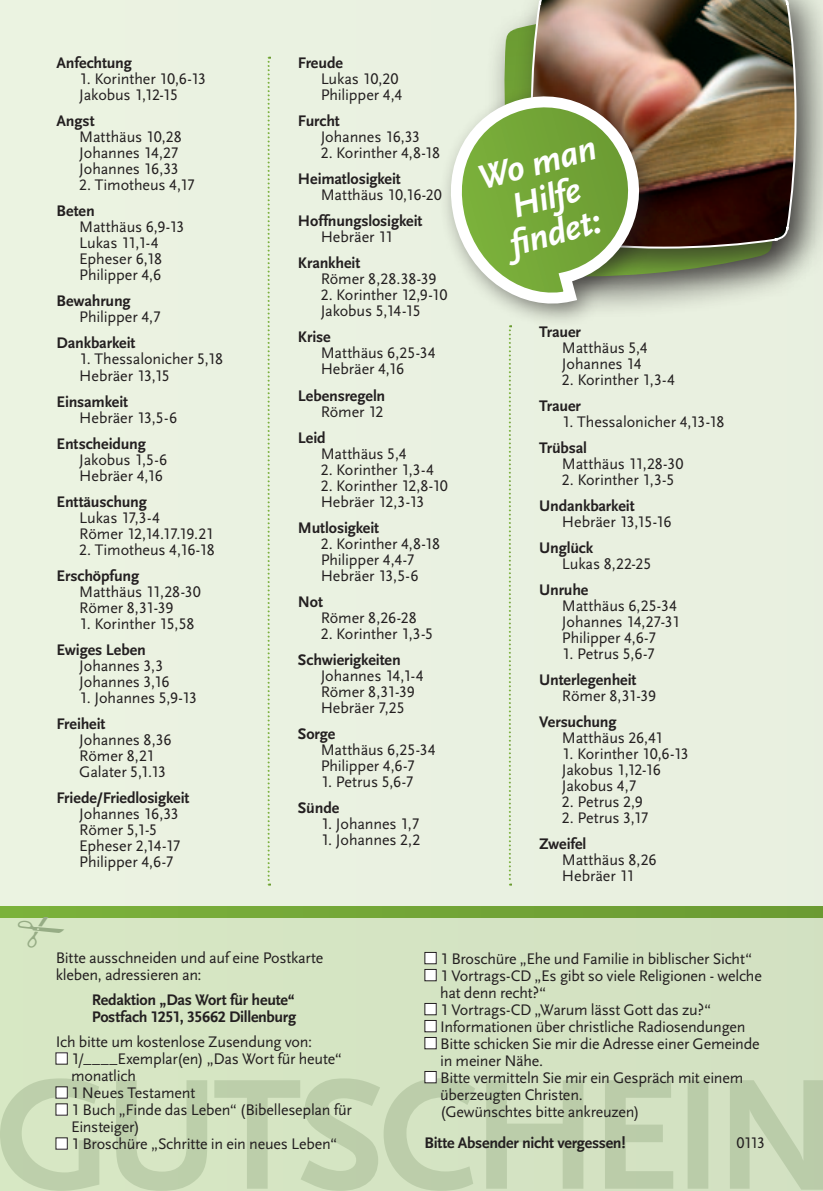
<style>
.page{position:relative;width:823px;height:1191px;background:#fff}
.page>*{position:absolute;margin:0;border:0;box-sizing:border-box;transform-origin:0 0}
.t1{font:italic 700 36px/36px "Scala Sans LF";color:#fff;text-align:center}
.t2{font:16px/16px "Scala Sans LF";letter-spacing:-.01em;color:#231f20}
.t3{font:700 16px/17px "Scala Sans LF";letter-spacing:-.01em;color:#231f20}
</style>
<div class="page">
<div style="left:0;top:0;width:822px;height:911px;background:#eaf2e1"></div>
<div style="left:0;top:911px;width:822px;height:280px;background:#d5e4c3"></div>
<svg style="left:0;top:1078px;width:822px;height:112px"></svg>
<div style="left:0;top:906px;width:822px;height:11px;background:#73a537"></div>
<div style="left:56px;top:1052px;width:11px;height:12px;background:#fff"></div>
<div style="left:56px;top:1086px;width:11px;height:12px;background:#fff"></div>
<div style="left:56px;top:1086px;width:11px;height:12px;border:1px solid #231f20"></div>
<div style="left:56px;top:1103px;width:11px;height:12px;background:#fff"></div>
<div style="left:56px;top:1137px;width:11px;height:12px;background:#fff"></div>
<div style="left:424px;top:952px;width:12px;height:11px;background:#fff"></div>
<div style="left:424px;top:952px;width:12px;height:12px;border:1px solid #231f20"></div>
<div style="left:424px;top:969px;width:12px;height:11px;background:#fff"></div>
<div style="left:424px;top:969px;width:12px;height:12px;border:1px solid #231f20"></div>
<div style="left:424px;top:1003px;width:12px;height:11px;background:#fff"></div>
<div style="left:424px;top:1003px;width:12px;height:12px;border:1px solid #231f20"></div>
<div style="left:424px;top:1020px;width:12px;height:11px;background:#fff"></div>
<div style="left:424px;top:1020px;width:12px;height:12px;border:1px solid #231f20"></div>
<div style="left:424px;top:1037px;width:12px;height:11px;background:#fff"></div>
<div style="left:424px;top:1037px;width:12px;height:12px;border:1px solid #231f20"></div>
<div style="left:424px;top:1071px;width:12px;height:11px;background:#fff"></div>
<div style="left:424px;top:1071px;width:12px;height:12px;border:1px solid #231f20"></div>
<hr style="left:822px;top:697px;width:1px;height:205px;background:#e18725">
<div style="left:484px;top:0;width:331px;height:319px;background:#231f20;opacity:.75"></div>
<div style="left:510px;top:0;width:312px;height:291px;background:#231f20;opacity:.75"></div>
<img style="left:523px;top:0;width:280px;height:256px">
<div style="left:437px;top:83px;width:225px;height:245px;background:#231f20;opacity:.5"></div>
<svg style="left:445px;top:92px;width:198px;height:215px;background:#9ab572"></svg>
<svg style="left:267px;top:57px;width:2px;height:828px"></svg>
<svg style="left:508px;top:325px;width:2px;height:560px"></svg>
<svg style="left:18px;top:917px;width:46px;height:1px"></svg>
<p class="t3" style="left:56px;top:55px;width:77px">Anfechtung</p>
<p class="t2" style="left:79px;top:71px;width:128px">1. Korinther 10,6-13<br>Jakobus 1,12-15</p>
<p class="t3" style="left:56px;top:113px;width:40px">Angst</p>
<p class="t2" style="left:79px;top:129px;width:104px">Matthäus 10,28<br>Johannes 14,27<br>Johannes 16,33</p>
<p class="t2" style="left:79px;top:177px;width:117px">2. Timotheus 4,17</p>
<p class="t3" style="left:56px;top:203px;width:40px">Beten</p>
<p class="t2" style="left:79px;top:219px;width:107px">Matthäus 6,9-13<br>Lukas 11,1-4<br>Epheser 6,18<br>Philipper 4,6</p>
<p class="t3" style="left:56px;top:293px;width:76px">Bewahrung</p>
<p class="t2" style="left:79px;top:309px;width:83px">Philipper 4,7</p>
<p class="t3" style="left:56px;top:335px;width:80px">Dankbarkeit</p>
<p class="t2" style="left:79px;top:351px;width:145px">1. Thessalonicher 5,18<br>Hebräer 13,15</p>
<p class="t3" style="left:56px;top:393px;width:73px">Einsamkeit</p>
<p class="t2" style="left:79px;top:409px;width:99px">Hebräer 13,5-6</p>
<p class="t3" style="left:56px;top:435px;width:91px">Entscheidung</p>
<p class="t2" style="left:79px;top:451px;width:89px">Jakobus 1,5-6<br>Hebräer 4,16</p>
<p class="t3" style="left:56px;top:493px;width:92px">Enttäuschung</p>
<p class="t2" style="left:79px;top:509px;width:135px">Lukas 17,3-4<br>Römer 12,14.17.19.21</p>
<p class="t2" style="left:79px;top:541px;width:137px">2. Timotheus 4,16-18</p>
<p class="t3" style="left:56px;top:567px;width:84px">Erschöpfung</p>
<p class="t2" style="left:79px;top:583px;width:123px">Matthäus 11,28-30<br>Römer 8,31-39</p>
<p class="t2" style="left:79px;top:615px;width:117px">1. Korinther 15,58</p>
<p class="t3" style="left:56px;top:641px;width:91px">Ewiges Leben</p>
<p class="t2" style="left:79px;top:657px;width:92px">Johannes 3,3<br>Johannes 3,16</p>
<p class="t2" style="left:79px;top:689px;width:119px">1. Johannes 5,9-13</p>
<p class="t3" style="left:56px;top:715px;width:50px">Freiheit</p>
<p class="t2" style="left:79px;top:731px;width:94px">Johannes 8,36<br>Römer 8,21<br>Galater 5,1.13</p>
<p class="t3" style="left:56px;top:789px;width:134px">Friede/Friedlosigkeit</p>
<p class="t2" style="left:79px;top:805px;width:103px">Johannes 16,33<br>Römer 5,1-5<br>Epheser 2,14-17<br>Philipper 4,6-7</p>
<p class="t3" style="left:298px;top:55px;width:46px">Freude</p>
<p class="t2" style="left:320px;top:71px;width:83px">Lukas 10,20<br>Philipper 4,4</p>
<p class="t3" style="left:298px;top:113px;width:43px">Furcht</p>
<p class="t2" style="left:320px;top:129px;width:101px">Johannes 16,33</p>
<p class="t2" style="left:320px;top:145px;width:121px">2. Korinther 4,8-18</p>
<p class="t3" style="left:298px;top:171px;width:104px">Heimatlosigkeit</p>
<p class="t2" style="left:320px;top:187px;width:122px">Matthäus 10,16-20</p>
<p class="t3" style="left:298px;top:213px;width:126px">Hoffnungslosigkeit</p>
<p class="t2" style="left:320px;top:229px;width:74px">Hebräer 11</p>
<p class="t3" style="left:298px;top:255px;width:64px">Krankheit</p>
<p class="t2" style="left:320px;top:271px;width:117px">Römer 8,28.38-39</p>
<p class="t2" style="left:320px;top:287px;width:128px">2. Korinther 12,9-10<br>Jakobus 5,14-15</p>
<p class="t3" style="left:298px;top:329px;width:34px">Krise</p>
<p class="t2" style="left:320px;top:345px;width:116px">Matthäus 6,25-34<br>Hebräer 4,16</p>
<p class="t3" style="left:298px;top:387px;width:89px">Lebensregeln</p>
<p class="t2" style="left:320px;top:403px;width:64px">Römer 12</p>
<p class="t3" style="left:298px;top:429px;width:29px">Leid</p>
<p class="t2" style="left:320px;top:445px;width:87px">Matthäus 5,4</p>
<p class="t2" style="left:320px;top:461px;width:115px">2. Korinther 1,3-4</p>
<p class="t2" style="left:320px;top:477px;width:129px">2. Korinther 12,8-10<br>Hebräer 12,3-13</p>
<p class="t3" style="left:298px;top:519px;width:83px">Mutlosigkeit</p>
<p class="t2" style="left:320px;top:535px;width:121px">2. Korinther 4,8-18<br>Philipper 4,4-7<br>Hebräer 13,5-6</p>
<p class="t3" style="left:298px;top:593px;width:27px">Not</p>
<p class="t2" style="left:320px;top:609px;width:97px">Römer 8,26-28</p>
<p class="t2" style="left:320px;top:625px;width:114px">2. Korinther 1,3-5</p>
<p class="t3" style="left:298px;top:651px;width:104px">Schwierigkeiten</p>
<p class="t2" style="left:320px;top:667px;width:105px">Johannes 14,1-4<br>Römer 8,31-39<br>Hebräer 7,25</p>
<p class="t3" style="left:298px;top:725px;width:39px">Sorge</p>
<p class="t2" style="left:320px;top:741px;width:116px">Matthäus 6,25-34<br>Philipper 4,6-7</p>
<p class="t2" style="left:320px;top:773px;width:94px">1. Petrus 5,6-7</p>
<p class="t3" style="left:298px;top:799px;width:43px">Sünde</p>
<p class="t2" style="left:320px;top:815px;width:100px">1. Johannes 1,7</p>
<p class="t2" style="left:320px;top:831px;width:101px">1. Johannes 2,2</p>
<h1 class="t1" style="left:473px;top:161px;width:123px;rotate:-15deg">Wo man<br>Hilfe<br>fi ndet:</h1>
<p class="t3" style="left:539px;top:323px;width:43px">Trauer</p>
<p class="t2" style="left:561px;top:340px;width:87px">Matthäus 5,4<br>Johannes 14</p>
<p class="t2" style="left:561px;top:372px;width:115px">2. Korinther 1,3-4</p>
<p class="t3" style="left:539px;top:397px;width:43px">Trauer</p>
<p class="t2" style="left:561px;top:414px;width:164px">1. Thessalonicher 4,13-18</p>
<p class="t3" style="left:539px;top:439px;width:49px">Trübsal</p>
<p class="t2" style="left:561px;top:456px;width:123px">Matthäus 11,28-30</p>
<p class="t2" style="left:561px;top:472px;width:114px">2. Korinther 1,3-5</p>
<p class="t3" style="left:539px;top:497px;width:97px">Undankbarkeit</p>
<p class="t2" style="left:561px;top:514px;width:111px">Hebräer 13,15-16</p>
<p class="t3" style="left:539px;top:539px;width:56px">Unglück</p>
<p class="t2" style="left:561px;top:556px;width:91px">Lukas 8,22-25</p>
<p class="t3" style="left:539px;top:581px;width:51px">Unruhe</p>
<p class="t2" style="left:561px;top:598px;width:119px">Matthäus 6,25-34<br>Johannes 14,27-31<br>Philipper 4,6-7</p>
<p class="t2" style="left:561px;top:646px;width:94px">1. Petrus 5,6-7</p>
<p class="t3" style="left:539px;top:671px;width:99px">Unterlegenheit</p>
<p class="t2" style="left:561px;top:688px;width:96px">Römer 8,31-39</p>
<p class="t3" style="left:539px;top:713px;width:79px">Versuchung</p>
<p class="t2" style="left:561px;top:730px;width:102px">Matthäus 26,41</p>
<p class="t2" style="left:561px;top:746px;width:128px">1. Korinther 10,6-13<br>Jakobus 1,12-16<br>Jakobus 4,7</p>
<p class="t2" style="left:561px;top:794px;width:82px">2. Petrus 2,9</p>
<p class="t2" style="left:561px;top:810px;width:88px">2. Petrus 3,17</p>
<p class="t3" style="left:539px;top:835px;width:49px">Zweifel</p>
<p class="t2" style="left:561px;top:852px;width:96px">Matthäus 8,26<br>Hebräer 11</p>
<p class="t2" style="left:56px;top:949px;width:269px;line-height:17px">Bitte ausschneiden und auf eine Postkarte kleben, adressieren an:</p>
<p class="t3" style="left:92px;top:991px;width:206px">Redaktion „Das Wort für heute“<br>Postfach 1251, 35662 Dillenburg</p>
<p class="t2" style="left:71px;top:1033px;width:282px;line-height:17px;text-indent:-15px">Ich bitte um kostenlose Zusendung von:<br>1/____Exemplar(en) „Das Wort für heute“ monatlich<br>1 Neues Testament<br>1 Buch „Finde das Leben“ (Bibelleseplan für<br>Einsteiger)<br>1 Broschüre „Schritte in ein neues Leben“</p>
<p class="t2" style="left:440px;top:950px;width:323px;line-height:17px">1 Broschüre „Ehe und Familie in biblischer Sicht“ 1 Vortrags-CD „Es gibt so viele Religionen - welche hat denn recht?“<br>1 Vortrags-CD „Warum lässt Gott das zu?“ Informationen über christliche Radiosendungen Bitte schicken Sie mir die Adresse einer Gemeinde in meiner Nähe.<br>Bitte vermitteln Sie mir ein Gespräch mit einem überzeugten Christen.<br>(Gewünschtes bitte ankreuzen)</p>
<p class="t3" style="left:424px;top:1134px;width:202px">Bitte Absender nicht vergessen!</p>
<p class="t2" style="left:736px;top:1134px;width:30px">0113</p>
</div>
